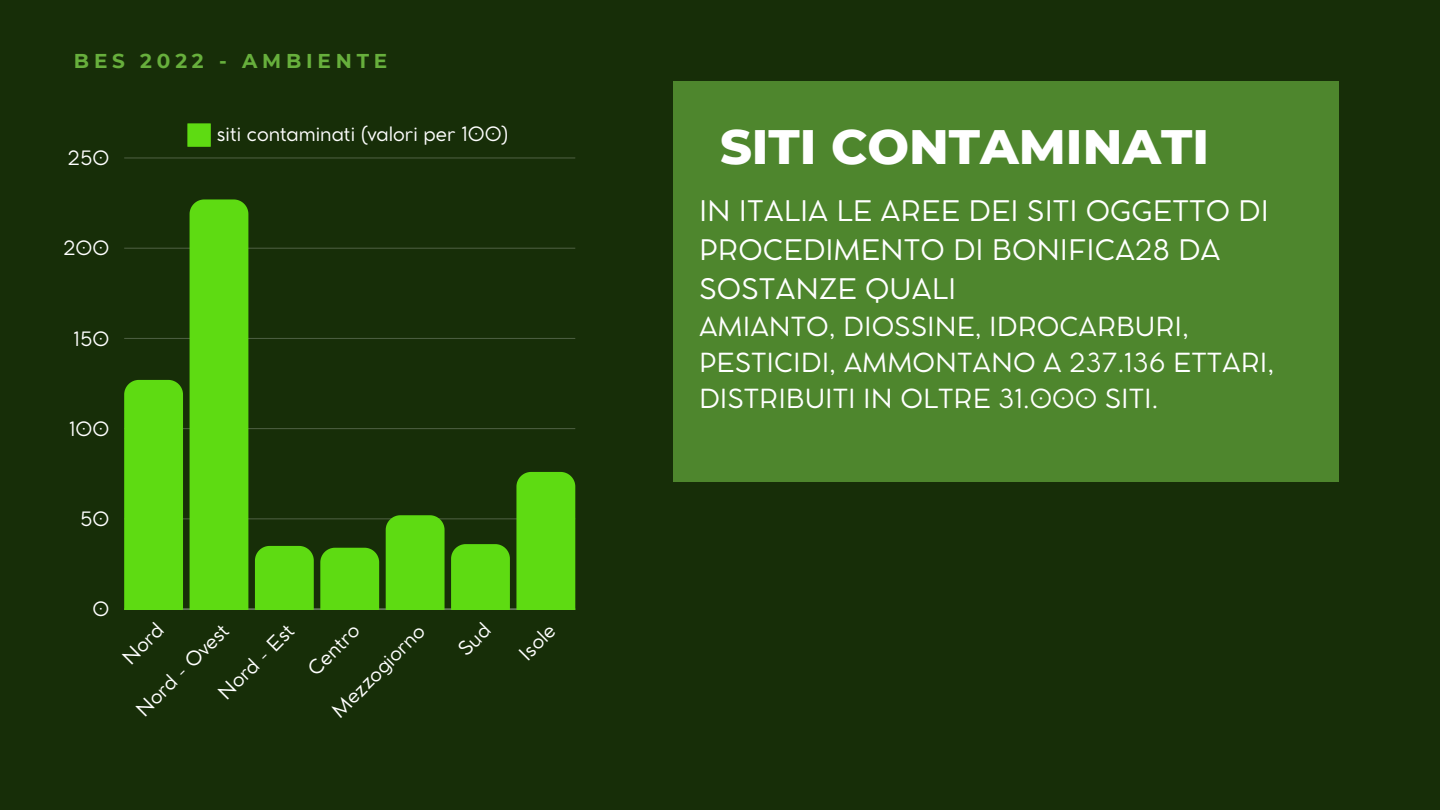
<style>
.page{position:relative;width:1440px;height:810px;background:#172e08}
.page>*{position:absolute;margin:0;border:0;box-sizing:border-box;transform-origin:0 0}
.t1{font:800 49.3px "Montserrat";color:#fff}
.t2{font:28px/39px "Cocomat Pro";color:#fff}
.t3{font:26px/36px "Cocomat Pro";color:#fff}
.t4{font:700 20px "Montserrat";letter-spacing:.24em;color:#67af3c}
.t5{font:19.5px "Cocomat Pro";color:#fff}
</style>
<div class="page">
<div style="left:673px;top:81px;width:666px;height:400px;background:#528b2f"></div>
<svg style="left:187px;top:123px;width:24px;height:24px"></svg>
<hr style="left:124px;top:609px;width:451px;height:1px;background:#fff">
<hr style="left:124px;top:519px;width:451px;height:1px;background:#fff">
<hr style="left:124px;top:428px;width:451px;height:1px;background:#fff">
<hr style="left:124px;top:338px;width:451px;height:1px;background:#fff">
<hr style="left:124px;top:248px;width:451px;height:1px;background:#fff">
<hr style="left:124px;top:158px;width:451px;height:1px;background:#fff">
<div style="left:124px;top:380px;width:59px;height:229px;background:#5edb12"></div>
<div style="left:190px;top:199px;width:58px;height:410px;background:#5edb12"></div>
<div style="left:255px;top:546px;width:59px;height:63px;background:#5edb12"></div>
<div style="left:320px;top:548px;width:59px;height:61px;background:#5edb12"></div>
<div style="left:386px;top:515px;width:59px;height:94px;background:#5edb12"></div>
<div style="left:451px;top:544px;width:59px;height:65px;background:#5edb12"></div>
<div style="left:516px;top:472px;width:59px;height:137px;background:#5edb12"></div>
<p class="t4" style="left:74px;top:49px;width:315px">BES 2022 - AMBIENTE</p>
<p class="t5" style="left:68px;top:151px;width:43px">250</p>
<p class="t5" style="left:217px;top:126px;width:293px">siti contaminati (valori per 100)</p>
<p class="t5" style="left:63px;top:241px;width:48px">200</p>
<p class="t5" style="left:74px;top:331px;width:37px">150</p>
<p class="t5" style="left:69px;top:421px;width:42px">100</p>
<p class="t5" style="left:80px;top:512px;width:31px">50</p>
<p class="t5" style="left:92px;top:602px;width:18px">0</p>
<p class="t5" style="left:121px;top:656px;width:50px;rotate:-45deg">Nord</p>
<p class="t5" style="left:134px;top:708px;width:123px;rotate:-45deg">Nord - Ovest</p>
<p class="t5" style="left:216px;top:691px;width:99px;rotate:-45deg">Nord - Est</p>
<p class="t5" style="left:306px;top:667px;width:65px;rotate:-45deg">Centro</p>
<p class="t5" style="left:330px;top:709px;width:123px;rotate:-45deg">Mezzogiorno</p>
<p class="t5" style="left:517px;top:651px;width:43px;rotate:-45deg">Isole</p>
<h1 class="t1" style="left:720px;top:116px;width:491px">SITI CONTAMINATI</h1>
<h2 class="t2" style="left:699px;top:194px;width:571px">IN ITALIA LE AREE DEI SITI OGGETTO DI<br>PROCEDIMENTO DI BONIFICA28 DA<br>SOSTANZE QUALI</h2>
<h2 class="t3" style="left:699px;top:311px;width:577px">AMIANTO, DIOSSINE, IDROCARBURI,<br>PESTICIDI, AMMONTANO A 237.136 ETTARI,<br>DISTRIBUITI IN OLTRE 31.000 SITI.</h2>
</div>
